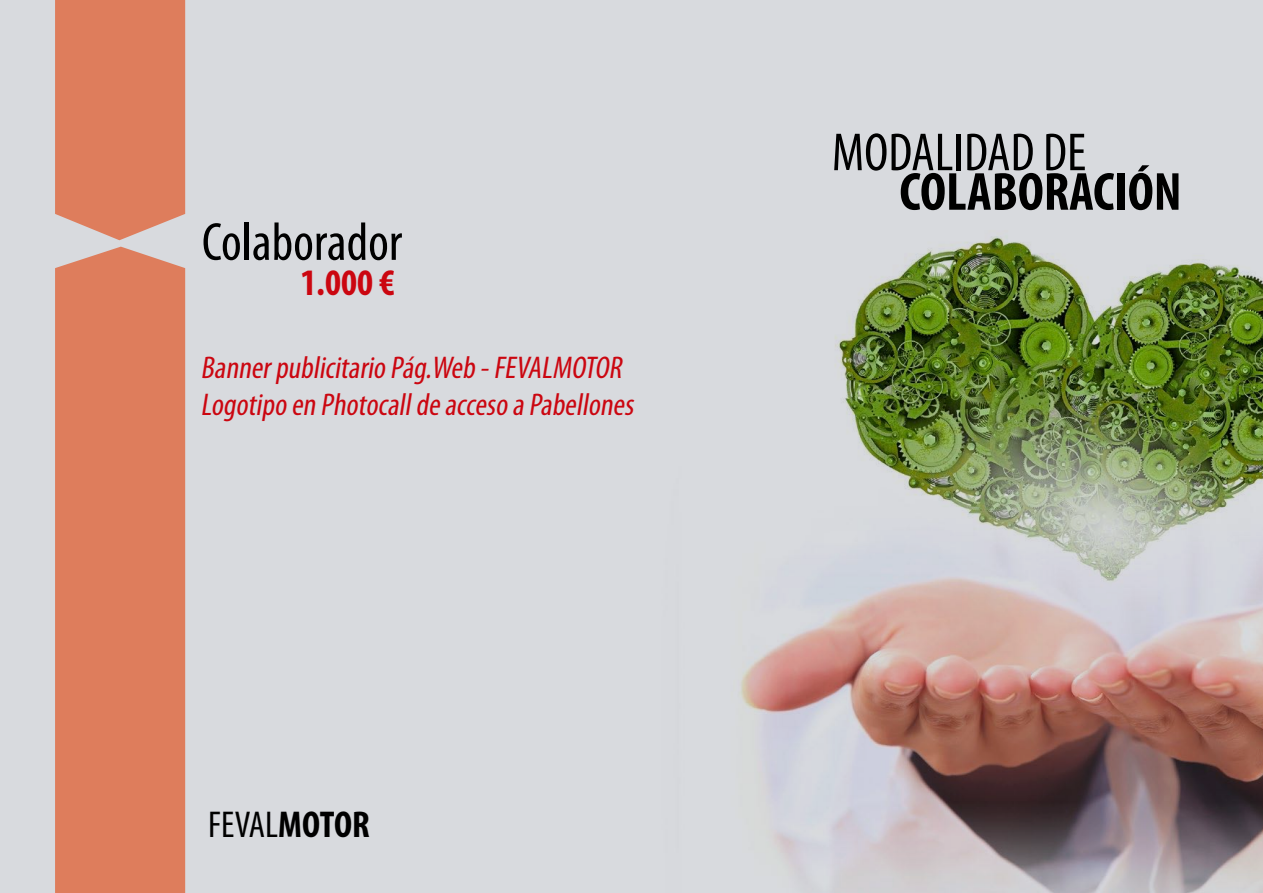
<style>
.page{position:relative;width:1263px;height:893px;background:#d8dade}
.page>*{position:absolute;margin:0;border:0;box-sizing:border-box;transform-origin:0 0}
.t1{font:condensed 54px "Myriad Pro";color:#000}
.t2{font:700 condensed 54px "Myriad Pro";color:#000}
.t3{font:condensed 37.5px "Myriad Pro";color:#000}
.t4{font:700 condensed 37.5px "Myriad Pro";color:#cb0610}
.t5{font:italic condensed 31.5px/37.8px "Myriad Pro";color:#cb0610}
.s1{font-weight:700}
</style>
<div class="page">
<div style="left:55px;top:0;width:130px;height:240px;background:#de7d5c"></div>
<div style="left:55px;top:247px;width:130px;height:646px;background:#de7d5c"></div>
<img style="left:739px;top:236px;width:524px;height:657px">
<h1 class="t1" style="left:202px;top:209px;width:202px">Colaborador</h1>
<p class="t4" style="left:300px;top:259px;width:96px">1.000 €</p>
<p class="t5" style="left:201px;top:348px;width:440px">Bannerpublicitario Pág.Web -FEVALMOTOR<br>Logotipo en Photocallde acceso a Pabellones</p>
<p class="t3" style="left:208px;top:802px;width:163px">FEVAL<span class="s1">MOTOR</span></p>
<h1 class="t1" style="left:832px;top:120px;width:256px">MODALIDAD DE</h1>
<h1 class="t2" style="left:899px;top:158px;width:284px">COLABORACIÓN</h1>
</div>
